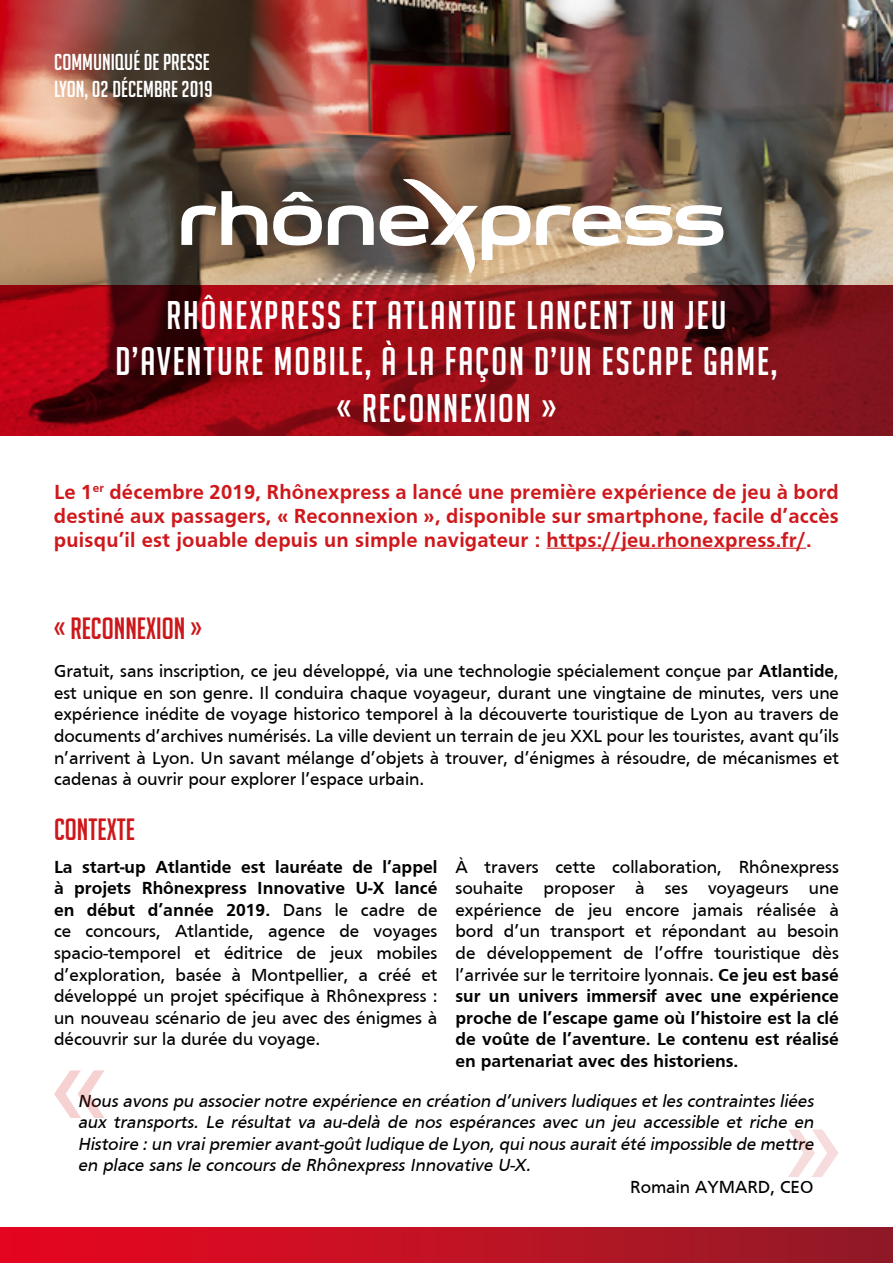
<style>
.page{position:relative;width:893px;height:1263px;background:#fff}
.page>*{position:absolute;margin:0;border:0;box-sizing:border-box;transform-origin:0 0}
.t1{font:121.5px "Frutiger";color:#ce181c}
.t2{font:39px/46.8px "Big Noodle Titling";letter-spacing:.05em;color:#fff;text-align:center}
.t3{font:30px "Big Noodle Titling";color:#cd171a}
.t4{font:22.5px/27px "Big Noodle Titling";color:#fff}
.t5{font:700 21px/24px "Frutiger";letter-spacing:.01em;color:#ce181c;text-align:justify}
.t6{font:18px/21.6px "Frutiger";color:#000;text-align:justify}
.t7{font:italic 18px/21.6px "Frutiger";color:#000;text-align:justify}
.s1{font-weight:700}
</style>
<div class="page">
<img style="left:0;top:0;width:893px;height:285px">
<svg style="left:181px;top:179px;width:542px;height:94px"></svg>
<hr style="left:547px;top:548px;width:259px;height:1px;background:#ce181c">
<div style="left:0;top:1228px;width:893px;height:35px;background:linear-gradient(to right,#eb0720,#921c27)"></div>
<svg style="left:0;top:285px;width:893px;height:150px;background:#8c0b15"></svg>
<p class="t4" style="left:54px;top:49px;width:160px">COMMUNIQUÉ DE PRESSE<br>LYON, 02 DÉCEMBRE 2019</p>
<h2 class="t2" style="left:116px;top:291px;width:663px">RHÔNEXPRESS ET ATLANTIDE LANCENT UN JEU<br>D’AVENTURE MOBILE, À LA FAÇON D’UN ESCAPE GAME, « RECONNEXION »</h2>
<p class="t5" style="left:54px;top:480px;width:786px">Le 1<sup>er</sup> décembre 2019, Rhônexpress a lancé une première expérience de jeu à bord destiné aux passagers, « Reconnexion », disponible sur smartphone, facile d’accès puisqu’il est jouable depuis un simple navigateur : https://jeu.rhonexpress.fr/.</p>
<h3 class="t3" style="left:54px;top:612px;width:149px">« RECONNEXION »</h3>
<p class="t6" style="left:54px;top:660px;width:786px">Gratuit, sans inscription, ce jeu développé, via une technologie spécialement conçue par <span class="s1">Atlantide</span>, est unique en son genre. Il conduira chaque voyageur, durant une vingtaine de minutes, vers une expérience inédite de voyage historico temporel à la découverte touristique de Lyon au travers de documents d’archives numérisés. La ville devient un terrain de jeu XXL pour les touristes, avant qu’ils n’arrivent à Lyon. Un savant mélange d’objets à trouver, d’énigmes à résoudre, de mécanismes et cadenas à ouvrir pour explorer l’espace urbain.</p>
<h3 class="t3" style="left:54px;top:813px;width:82px">CONTEXTE</h3>
<p class="t6" style="left:54px;top:855px;width:385px"><span class="s1">La start-up Atlantide est lauréate de l’appel à projets Rhônexpress Innovative U-X lancé en début d’année 2019.</span> Dans le cadre de ce concours, Atlantide, agence de voyages spacio-temporel et éditrice de jeux mobiles d’exploration, basée à Montpellier, a créé et développé un projet spécifique à Rhônexpress : un nouveau scénario de jeu avec des énigmes à découvrir sur la durée du voyage.</p>
<p class="t6" style="left:455px;top:855px;width:385px">À travers cette collaboration, Rhônexpress souhaite proposer à ses voyageurs une expérience de jeu encore jamais réalisée à bord d’un transport et répondant au besoin de développement de l’offre touristique dès l’arrivée sur le territoire lyonnais. <span class="s1">Ce jeu est basé sur un univers immersif avec une expérience proche de l’escape game où l’histoire est la clé de voûte de l’aventure. Le contenu est réalisé en partenariat avec des historiens.</span></p>
<h1 class="t1" style="left:47px;top:1014px;width:67px">«</h1>
<p class="t7" style="left:78px;top:1089px;width:741px">Nous avons pu associer notre expérience en création d’univers ludiques et les contraintes liées aux transports. Le résultat va au-delà de nos espérances avec un jeu accessible et riche en Histoire :un vraipremieravant-goût ludique de Lyon,quinous aurait été impossible de mettre en place sans le concours de Rhônexpress Innovative U-X.</p>
<p class="t6" style="left:630px;top:1176px;width:185px">Romain AYMARD, CEO</p>
<h1 class="t1" style="left:780px;top:1073px;width:67px">»</h1>
</div>
